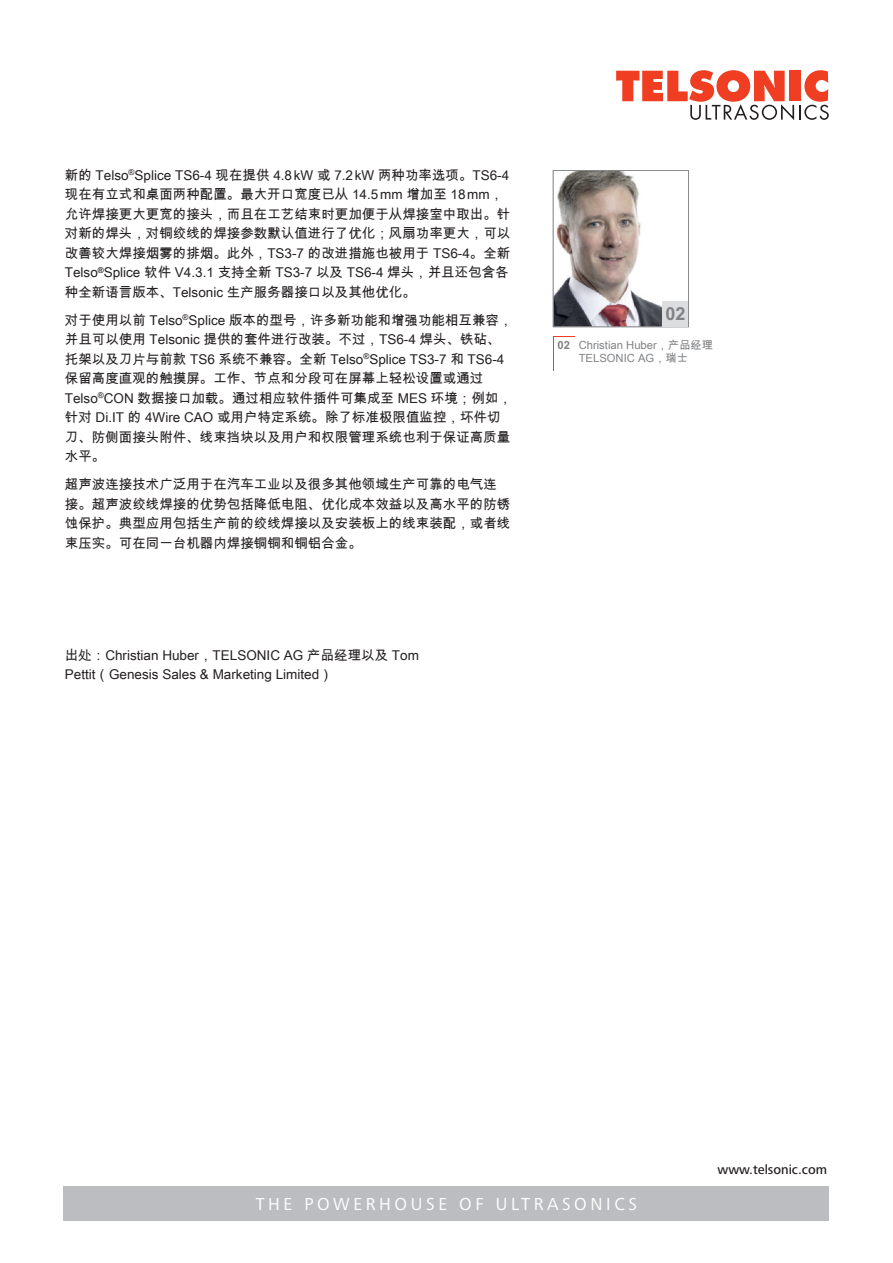
<style>
.page{position:relative;width:893px;height:1263px;background:#fff}
.page>*{position:absolute;margin:0;border:0;box-sizing:border-box;transform-origin:0 0}
.t1{font:18px "Frutiger Next Pro";letter-spacing:.2em;color:#fff}
.t2{font:500 18px "Frutiger Next Pro";color:#808285}
.t3{font:13.5px/19.5px "Arial Unicode MS";color:#231f20}
.t4{font:500 13.5px "Frutiger Next Pro";color:#231f20}
.t5{font:11.25px/13.5px "Arial Unicode MS";color:#808285;text-align:center}
.s1{font-weight:700}
</style>
<div class="page">
<svg style="left:616px;top:70px;width:213px;height:50px"></svg>
<div style="left:64px;top:1186px;width:765px;height:34px;background:#bcbdc0"></div>
<svg style="left:553px;top:170px;width:136px;height:157px"></svg>
<div style="left:663px;top:301px;width:25px;height:25px;background:#dcdddf"></div>
<svg style="left:553px;top:336px;width:21px;height:1px"></svg>
<hr style="left:553px;top:337px;width:1px;height:34px;background:#ef3e22">
<p class="t3" style="left:65px;top:165px;width:447px">新的 Telso<sup>®</sup>Splice TS6-4 现在提供 4.8 kW 或 7.2 kW 两种功率选项。TS6-4现在有立式和桌面两种配置。最大开口宽度已从 14.5 mm 增加至 18 mm，允许焊接更大更宽的接头，而且在工艺结束时更加便于从焊接室中取出。针对新的焊头，对铜绞线的焊接参数默认值进行了优化；风扇功率更大，可以改善较大焊接烟雾的排烟。此外，TS3-7 的改进措施也被用于 TS6-4。全新Telso<sup>®</sup>Splice 软件 V4.3.1 支持全新 TS3-7 以及 TS6-4 焊头，并且还包含各种全新语言版本、Telsonic 生产服务器接口以及其他优化。</p>
<p class="t3" style="left:65px;top:310px;width:449px">对于使用以前 Telso<sup>®</sup>Splice 版本的型号，许多新功能和增强功能相互兼容，并且可以使用 Telsonic 提供的套件进行改装。不过，TS6-4 焊头、铁砧、托架以及刀片与前款 TS6 系统不兼容。全新 Telso<sup>®</sup>Splice TS3-7 和 TS6-4保留高度直观的触摸屏。工作、节点和分段可在屏幕上轻松设置或通过Telso<sup>®</sup>CON 数据接口加载。通过相应软件插件可集成至 MES 环境；例如，针对 Di.IT 的 4Wire CAO 或用户特定系统。除了标准极限值监控，坏件切刀、防侧面接头附件、线束挡块以及用户和权限管理系统也利于保证高质量水平。</p>
<p class="t3" style="left:65px;top:474px;width:447px">超声波连接技术广泛用于在汽车工业以及很多其他领域生产可靠的电气连接。超声波绞线焊接的优势包括降低电阻、优化成本效益以及高水平的防锈蚀保护。典型应用包括生产前的绞线焊接以及安装板上的线束装配，或者线束压实。可在同一台机器内焊接铜铜和铜铝合金。</p>
<p class="t3" style="left:65px;top:645px;width:356px">出处：Christian Huber，TELSONIC AG 产品经理以及 Tom<br>Pettit（Genesis Sales &amp; Marketing Limited）</p>
<h1 class="t2" style="left:665px;top:304px;width:22px">02</h1>
<p class="t5" style="left:557px;top:338px;width:157px"><span class="s1">02</span> Christian Huber，产品经理<br>TELSONIC AG，瑞士</p>
<p class="t4" style="left:717px;top:1161px;width:111px">www.telsonic.com</p>
<h1 class="t1" style="left:256px;top:1194px;width:383px">THE POWERHOUSE OF ULTRASONICS</h1>
</div>
